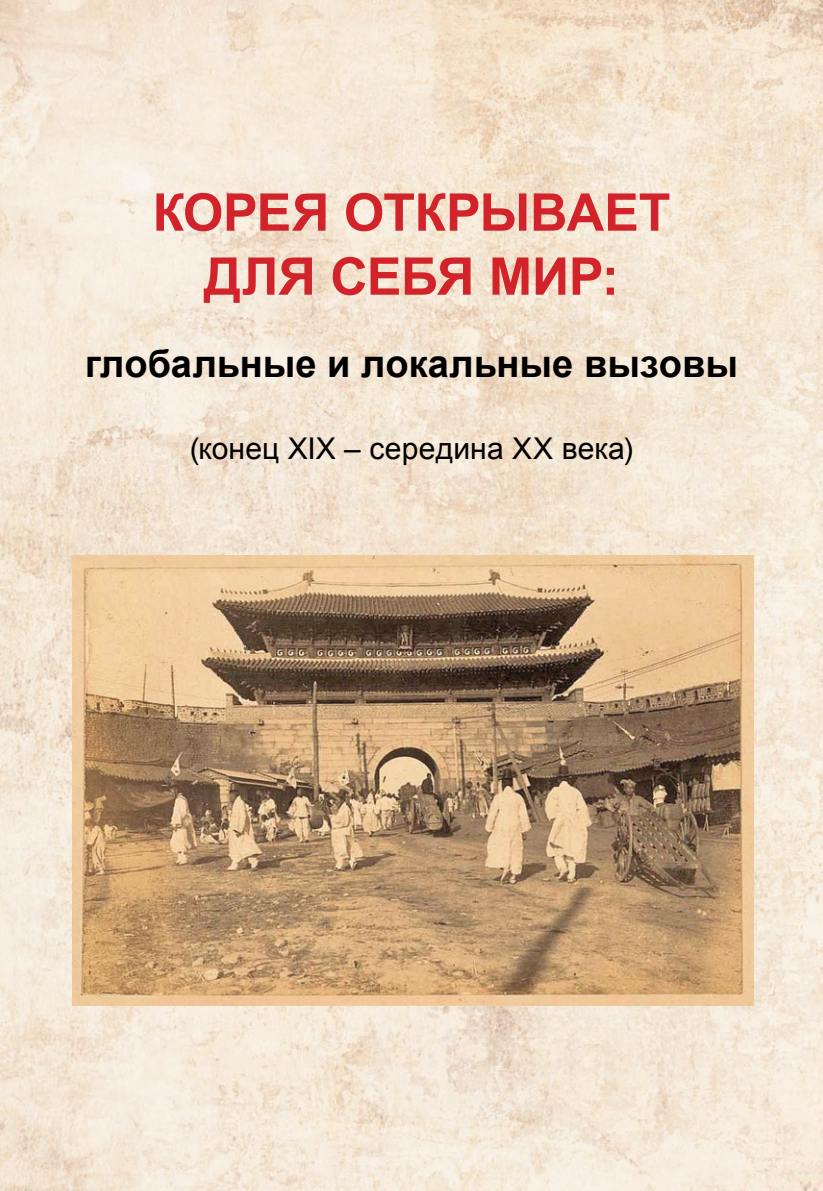
<style>
.page{position:relative;width:823px;height:1191px;background:#fff}
.page>*{position:absolute;margin:0;border:0;box-sizing:border-box;transform-origin:0 0}
.текст{font:700 52px/64px "Arial";letter-spacing:-.01em;color:#d2232a;text-align:center}
.текст-2{font:700 38px "Arial";color:#000}
.текст-3{font:30px "Arial";letter-spacing:.005em;color:#000}
</style>
<div class="page">
<img style="left:0;top:0;width:822px;height:1191px">
<img style="left:72px;top:556px;width:680px;height:449px">
<p class="текст" style="left:152px;top:182px;width:519px">КОРЕЯ ОТКРЫВАЕТ<br>ДЛЯ СЕБЯ МИР:</p>
<p class="текст-2" style="left:85px;top:339px;width:654px">глобальные и локальные вызовы</p>
<p class="текст-3" style="left:190px;top:429px;width:444px">(конец XIX – середина XX века)</p>
</div>
